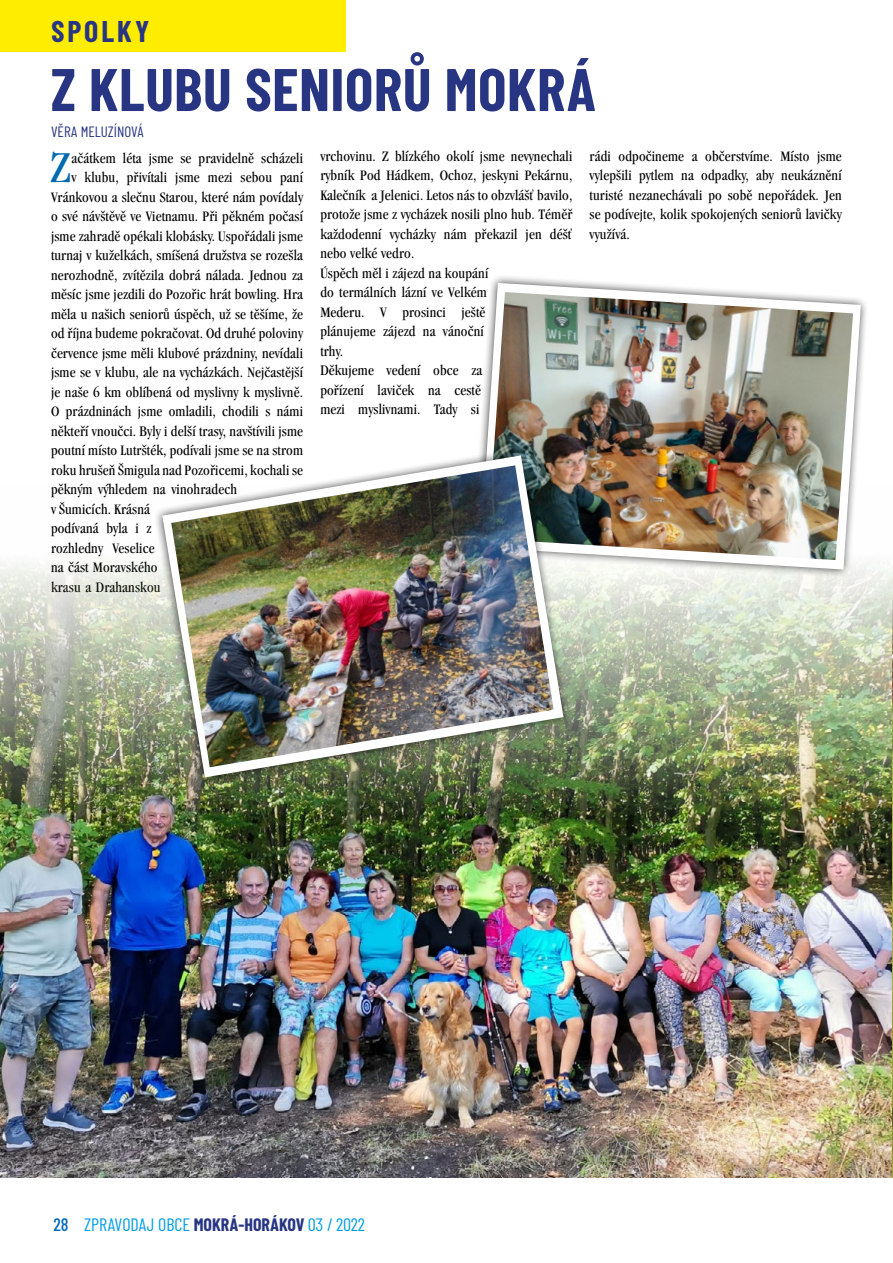
<style>
.page{position:relative;width:893px;height:1263px;background:#fff}
.page>*{position:absolute;margin:0;border:0;box-sizing:border-box;transform-origin:0 0}
.t1{font:700 60px "Barlow Condensed";letter-spacing:.01em;color:#283583}
.text_základní{font:condensed 45.9px "ITC Garamond OT";color:#0069b4}
.t2{font:700 30px "Barlow Condensed";letter-spacing:.1em;color:#283583}
.t3{font:18px "Barlow Condensed";color:#009fe3}
.text_základní-2{font:condensed 15px/19.5px "ITC Garamond OT";letter-spacing:.01em;color:#000;text-align:justify}
.t4{font:15px "Barlow Condensed";color:#283583}
.s1{font-weight:500;color:#0069b4}
.s2{font-weight:700;color:#283583}
</style>
<div class="page">
<div style="left:0;top:0;width:345px;height:51px;background:#ffed00"></div>
<img style="left:0;top:563px;width:892px;height:615px">
<hr style="left:892px;top:53px;width:1px;height:1125px;background:#a1a63f">
<img style="left:892px;top:570px;width:1px;height:604px">
<svg style="left:492px;top:277px;width:378px;height:303px"></svg>
<svg style="left:480px;top:283px;width:381px;height:286px"></svg>
<img style="left:487px;top:292px;width:366px;height:268px">
<img style="left:150px;top:445px;width:425px;height:343px">
<img style="left:162px;top:455px;width:401px;height:322px">
<img style="left:171px;top:465px;width:383px;height:302px">
<p class="t2" style="left:51px;top:12px;width:100px">SPOLKY</p>
<p class="t1" style="left:51px;top:52px;width:547px">Z KLUBU SENIORŮ MOKRÁ</p>
<p class="t4" style="left:51px;top:122px;width:94px">VĚRA MELUZÍNOVÁ</p>
<p class="text_základní" style="left:51px;top:142px;width:22px">Z</p>
<p class="text_základní-2" style="left:72px;top:148px;width:233px">ačátkem léta jsme se pravidelně scházeli</p>
<p class="text_základní-2" style="left:72px;top:168px;width:233px">v klubu, přivítali jsme mezi sebou paní</p>
<p class="text_základní-2" style="left:51px;top:187px;width:254px">Vránkovou a slečnu Starou, které nám povídaly</p>
<p class="text_základní-2" style="left:51px;top:207px;width:253px">o své návštěvě ve Vietnamu. Při pěkném počasí</p>
<p class="text_základní-2" style="left:51px;top:226px;width:254px">jsme zahradě opékali klobásky. Uspořádali jsme</p>
<p class="text_základní-2" style="left:51px;top:246px;width:253px">turnaj v kuželkách, smíšená družstva se rozešla</p>
<p class="text_základní-2" style="left:51px;top:265px;width:254px">nerozhodně, zvítězila dobrá nálada. Jednou za</p>
<p class="text_základní-2" style="left:51px;top:285px;width:253px">měsíc jsme jezdili do Pozořic hrát bowling. Hra</p>
<p class="text_základní-2" style="left:51px;top:304px;width:254px">měla u našich seniorů úspěch, už se těšíme, že</p>
<p class="text_základní-2" style="left:51px;top:324px;width:254px">od října budeme pokračovat. Od druhé poloviny</p>
<p class="text_základní-2" style="left:51px;top:343px;width:254px">července jsme měli klubové prázdniny, nevídali</p>
<p class="text_základní-2" style="left:51px;top:363px;width:254px">jsme se v klubu, ale na vycházkách. Nejčastější</p>
<p class="text_základní-2" style="left:51px;top:382px;width:253px">je naše 6 km oblíbená od myslivny k myslivně.</p>
<p class="text_základní-2" style="left:51px;top:402px;width:254px">O prázdninách jsme omladili, chodili s námi</p>
<p class="text_základní-2" style="left:51px;top:421px;width:253px">někteří vnoučci. Byly i delší trasy, navštívili jsme</p>
<p class="text_základní-2" style="left:51px;top:441px;width:253px">poutní místo Lutršték, podívali jsme se na strom</p>
<p class="text_základní-2" style="left:51px;top:460px;width:253px">roku hrušeň Šmigula nad Pozořicemi, kochali se</p>
<p class="text_základní-2" style="left:51px;top:480px;width:187px">pěkným výhledem na vinohradech</p>
<p class="text_základní-2" style="left:51px;top:499px;width:101px">v Šumicích. Krásná</p>
<p class="text_základní-2" style="left:51px;top:519px;width:102px">podívaná byla i z</p>
<p class="text_základní-2" style="left:51px;top:538px;width:105px">rozhledny Veselice</p>
<p class="text_základní-2" style="left:51px;top:558px;width:108px">na část Moravského</p>
<p class="text_základní-2" style="left:51px;top:577px;width:111px">krasu a Drahanskou</p>
<p class="text_základní-2" style="left:320px;top:146px;width:254px">vrchovinu. Z blízkého okolí jsme nevynechali rybník Pod Hádkem, Ochoz, jeskyni Pekárnu, Kalečník a Jelenici. Letos nás to obzvlášť bavilo, protože jsme z vycházek nosili plno hub. Téměř každodenní vycházky nám překazil jen déšť nebo velké vedro.</p>
<p class="text_základní-2" style="left:320px;top:263px;width:170px;text-align:left">Úspěch měl i zájezd na koupání do termálních lázní ve Velkém<br>Mederu. V prosinci ještě plánujeme zájezd na vánoční trhy.</p>
<p class="text_základní-2" style="left:320px;top:361px;width:164px">Děkujeme vedení obce za pořízení laviček na cestě mezi myslivnami. Tady si</p>
<p class="text_základní-2" style="left:590px;top:146px;width:254px">rádi odpočineme a občerstvíme. Místo jsme vylepšili pytlem na odpadky, aby neukáznění turisté nezanechávali po sobě nepořádek. Jen se podívejte, kolik spokojených seniorů lavičky využívá.</p>
<p class="t3" style="left:54px;top:1213px;width:313px"><span class="s1">28</span> ZPRAVODAJ OBCE <span class="s2">MOKRÁ-HORÁKOV</span> 03 / 2022</p>
</div>
